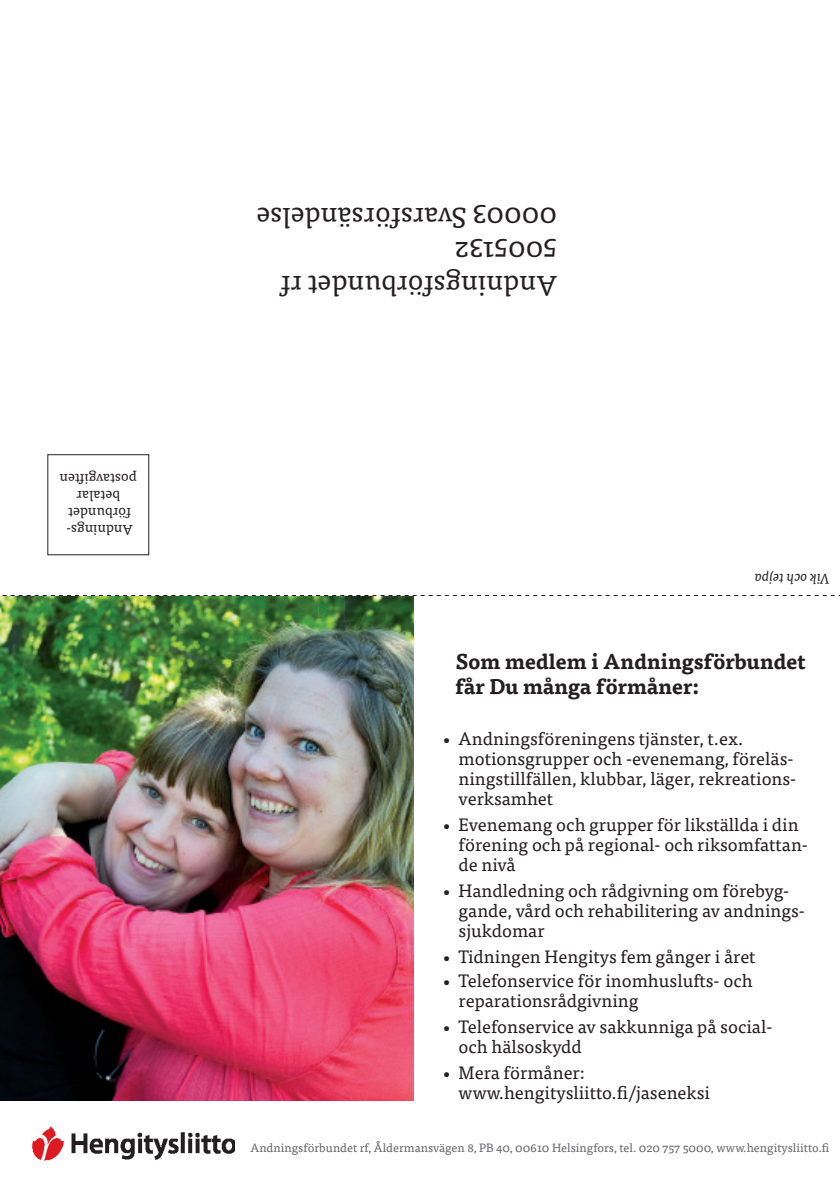
<style>
.page{position:relative;width:840px;height:1191px;background:#fff}
.page>*{position:absolute;margin:0;border:0;box-sizing:border-box;transform-origin:0 0}
.t1{font:28px/33.6px "Tisa OT";color:#231f20}
.t2{font:700 21px/25.2px "Tisa OT";color:#231f20}
.t3{font:18px/20px "Tisa OT";color:#231f20}
.t4{font:14px/16.8px "Tisa OT";color:#231f20;text-align:center}
.t5{font:italic 14px "Tisa OT";color:#231f20}
.t6{font:12px "Tisa OT";color:#67676a}
</style>
<div class="page">
<svg style="left:2px;top:595px;width:837px;height:1px"></svg>
<div style="left:47px;top:454px;width:102px;height:101px;border:1px solid #231f20"></div>
<img style="left:32px;top:1126px;width:203px;height:35px">
<img style="left:0;top:596px;width:413px;height:504px">
<p class="t4" style="left:137px;top:538px;width:78px;rotate:-180deg">Andnings&shy;förbundet betalar postavgiften</p>
<h1 class="t1" style="left:557px;top:302px;width:302px;rotate:-180deg">Andningsförbundet rf<br>5005132<br>00003 Svarsförsändelse</h1>
<p class="t5" style="left:829px;top:587px;width:77px;rotate:-180deg">Vik och tejpa</p>
<p class="t2" style="left:455px;top:650px;width:352px">Som medlem i Andningsförbundet får Du många förmåner:</p>
<p class="t3" style="left:458px;top:729px;width:339px;text-indent:-17px">• Andningsföreningens tjänster, t.ex. motionsgrupper och -evenemang, föreläs&shy;ningstillfällen, klubbar, läger, rekreations&shy;verksamhet</p>
<p class="t3" style="left:458px;top:815px;width:351px;text-indent:-17px">• Evenemang och grupper för likställda i din förening och på regional- och riksomfattan&shy;de nivå</p>
<p class="t3" style="left:458px;top:881px;width:347px;text-indent:-17px">• Handledning och rådgivning om förebyg&shy;gande, vård och rehabilitering av andnings&shy;sjukdomar</p>
<p class="t3" style="left:441px;top:947px;width:315px">• Tidningen Hengitys fem gånger i året</p>
<p class="t3" style="left:458px;top:971px;width:295px;text-indent:-17px">• Telefonservice för inomhuslufts- och reparationsrådgivning</p>
<p class="t3" style="left:458px;top:1017px;width:315px;text-indent:-17px">• Telefonservice av sakkunniga på social&shy;och hälsoskydd</p>
<p class="t3" style="left:458px;top:1063px;width:253px;text-indent:-17px">• Mera förmåner: www.hengitysliitto.fi/jaseneksi</p>
<p class="t6" style="left:250px;top:1140px;width:580px">Andningsförbundet rf, Åldermansvägen 8, PB 40, 00610 Helsingfors, tel. 020 757 5000, www.hengitysliitto.fi</p>
</div>
